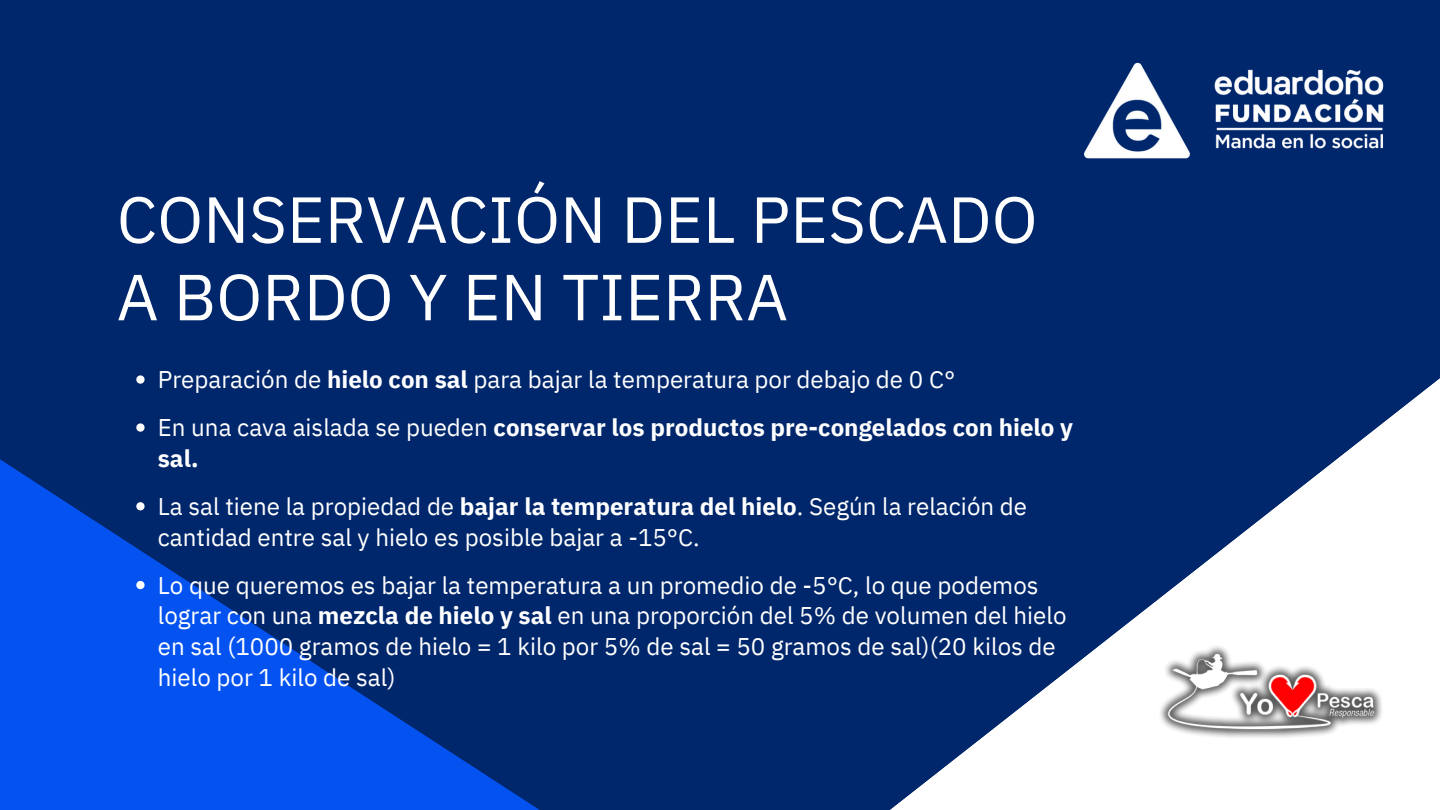
<style>
.page{position:relative;width:1440px;height:810px;background:#00276c}
.page>*{position:absolute;margin:0;border:0;box-sizing:border-box;transform-origin:0 0}
.t1{font:65px/77.5px "IBM Plex Sans";color:#fff}
.t2{font:24.1px/30.8px "IBM Plex Sans";color:#fff}
.t3{font:700 24.1px/30.8px "IBM Plex Sans";color:#fff}
.s1{font-weight:700}
.s2{font-weight:400}
</style>
<div class="page">
<svg style="left:0;top:459px;width:539px;height:351px;fill:#0453f1"></svg>
<svg style="left:890px;top:378px;width:550px;height:432px"></svg>
<img style="left:1084px;top:62px;width:300px;height:97px">
<svg style="left:136px;top:375px;width:9px;height:9px"></svg>
<svg style="left:136px;top:423px;width:9px;height:9px"></svg>
<svg style="left:136px;top:502px;width:9px;height:8px"></svg>
<svg style="left:136px;top:581px;width:9px;height:8px"></svg>
<img style="left:1159px;top:644px;width:225px;height:95px">
<p class="t1" style="left:117px;top:180px;width:922px">CONSERVACIÓN DEL PESCADO<br>A BORDO Y EN TIERRA</p>
<p class="t2" style="left:158px;top:364px;width:799px">Preparación de <span class="s1">hielo con sal</span> para bajar la temperatura por debajo de 0 C°</p>
<p class="t3" style="left:158px;top:412px;width:917px"><span class="s2">En una cava aislada se pueden</span> conservar los productos pre-congelados con hielo y sal.</p>
<p class="t2" style="left:158px;top:490px;width:871px">La sal tiene la propiedad de <span class="s1">bajar la temperatura del hielo</span>. Según la relación de cantidad entre sal y hielo es posible bajar a -15°C.</p>
<p class="t2" style="left:158px;top:569px;width:910px">Lo que queremos es bajar la temperatura a un promedio de -5°C, lo que podemos lograr con una <span class="s1">mezcla de hielo y sal</span> en una proporción del 5% de volumen del hielo en sal (1000 gramos de hielo = 1 kilo por 5% de sal = 50 gramos de sal)(20 kilos de hielo por 1 kilo de sal)</p>
</div>
